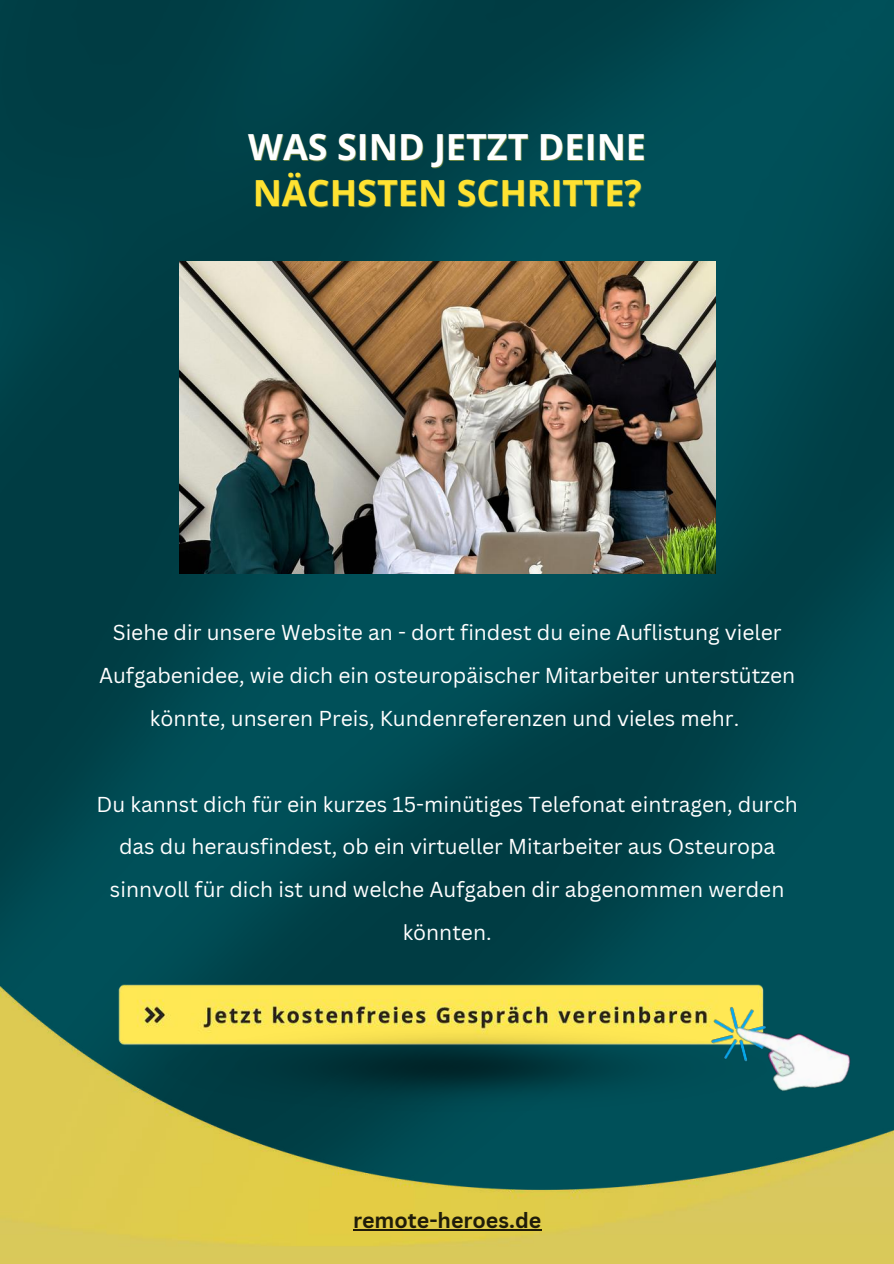
<style>
.page{position:relative;width:894px;height:1264px;background:#fff}
.page>*{position:absolute;margin:0;border:0;box-sizing:border-box;transform-origin:0 0}
.t1{font:700 36px "Open Sans";color:#fff}
.t2{font:700 36px "Open Sans";color:#ffe231}
.t3{font:700 21.3px "Canva Sans";color:#000}
.t4{font:21px/42.8px "Canva Sans";color:#fff;text-align:center}
</style>
<div class="page">
<img style="left:0;top:0;width:893px;height:986px">
<img style="left:179px;top:262px;width:536px;height:312px">
<img style="left:0;top:986px;width:893px;height:277px">
<img style="left:110px;top:973px;width:587px;height:41px">
<img style="left:697px;top:973px;width:177px;height:161px">
<hr style="left:353px;top:1229px;width:188px;height:1px;background:#000">
<img style="left:108px;top:1014px;width:715px;height:106px">
<h1 class="t1" style="left:248px;top:122px;width:399px">WAS SIND JETZT DEINE</h1>
<h1 class="t2" style="left:252px;top:168px;width:390px">NÄCHSTEN SCHRITTE?</h1>
<p class="t4" style="left:99px;top:610px;width:697px">Siehe dir unsere Website an - dort findest du eine Auflistung vieler<br>Aufgabenidee, wie dich ein osteuropäischer Mitarbeiter unterstützen könnte, unseren Preis, Kundenreferenzen und vieles mehr.</p>
<p class="t4" style="left:97px;top:782px;width:702px">Du kannst dich für ein kurzes 15-minütiges Telefonat eintragen, durch das du herausfindest, ob ein virtueller Mitarbeiter aus Osteuropa sinnvoll für dich ist und welche Aufgaben dir abgenommen werden könnten.</p>
<p class="t3" style="left:353px;top:1205px;width:190px">remote-heroes.de</p>
</div>
